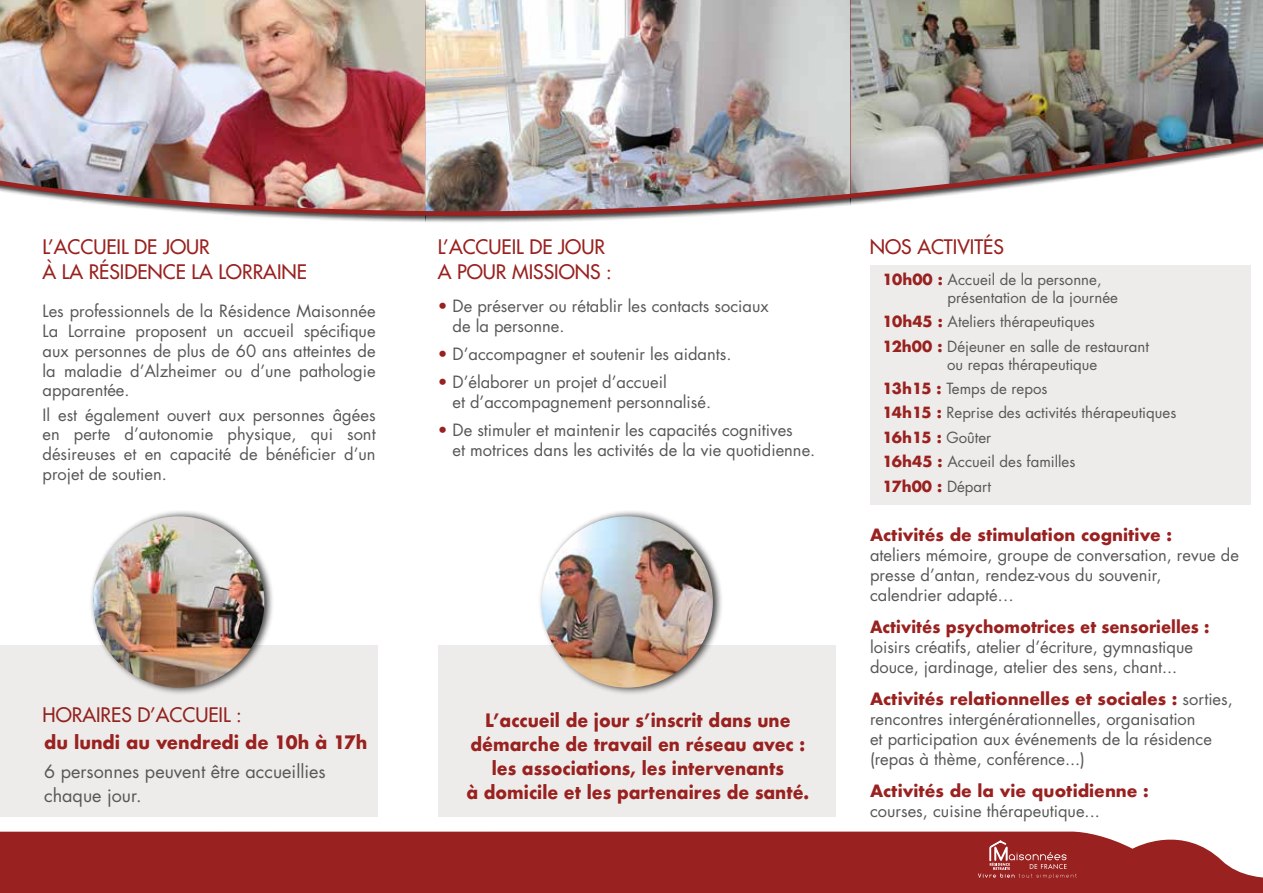
<style>
.page{position:relative;width:1263px;height:893px;background:#fff}
.page>*{position:absolute;margin:0;border:0;box-sizing:border-box;transform-origin:0 0}
.t1{font:19.5px/25.5px "Futura";color:#99211f}
.t2{font:700 18px/24px "Futura";color:#99211f;text-align:center;scale:.93 1}
.t3{font:18px/24px "Futura";color:#575756}
.t4{font:700 18px "Futura";color:#99211f}
.t5{font:16.5px/19.8px "Futura";color:#575756}
.t6{font:700 16.5px "Futura";color:#99211f}
.t7{font:700 16.5px "Futura";color:#99211f;scale:.95 1}
.t8{font:15px/24.3px "Futura";color:#575756}
.s1{color:#99211f}
.s2{font-weight:700;color:#99211f}
</style>
<div class="page">
<div style="left:870px;top:265px;width:380px;height:240px;background:#eeecea"></div>
<img style="left:0;top:0;width:425px;height:222px">
<img style="left:425px;top:0;width:425px;height:223px">
<img style="left:850px;top:0;width:413px;height:206px">
<div style="left:0;top:831px;width:1263px;height:62px;background:#99211f"></div>
<svg style="left:976px;top:841px;width:101px;height:38px;background:#a53b39"></svg>
<div style="left:0;top:646px;width:377px;height:171px;background:#eeecea"></div>
<div style="left:438px;top:646px;width:397px;height:171px;background:#eeecea"></div>
<div style="left:538px;top:510px;width:185px;height:185px;background:#000;opacity:.76"></div>
<img style="left:541px;top:516px;width:172px;height:172px;border-radius:86px">
<div style="left:89px;top:510px;width:186px;height:185px;background:#000;opacity:.76"></div>
<img style="left:93px;top:516px;width:171px;height:172px;border-radius:86px">
<p class="t1" style="left:43px;top:234px;width:266px">L’ACCUEIL DE JOUR<br>À LA RÉSIDENCE LA LORRAINE</p>
<p class="t1" style="left:870px;top:234px;width:136px">NOS ACTIVITÉS</p>
<p class="t1" style="left:438px;top:234px;width:176px">L’ACCUEIL DE JOUR<br>A POUR MISSIONS :</p>
<p class="t5" style="left:452px;top:296px;width:318px;text-indent:-15px"><span class="s1">•</span> De préserver ou rétablir les contacts sociaux de la personne.</p>
<p class="t5" style="left:438px;top:344px;width:295px"><span class="s1">•</span> D’accompagner et soutenir les aidants.</p>
<p class="t5" style="left:452px;top:372px;width:260px;text-indent:-15px"><span class="s1">•</span> D’élaborer un projet d’accueil<br>et d’accompagnement personnalisé.</p>
<p class="t5" style="left:452px;top:420px;width:364px;text-indent:-15px"><span class="s1">•</span> De stimuler et maintenir les capacités cognitives<br>et motrices dans les activités de la vie quotidienne.</p>
<p class="t8" style="left:947px;top:270px;width:172px;line-height:18px;text-indent:-65px"><span class="s2">10h00 :</span> Accueil de la personne, présentation de la journée</p>
<p class="t8" style="left:882px;top:309px;width:268px"><span class="s2">10h45 :</span> Ateliers thérapeutiques<br><span class="s2">12h00 :</span> Déjeuner en salle de restaurant</p>
<p class="t8" style="left:882px;top:352px;width:295px;text-indent:65px">ou repas thérapeutique<br><span class="s2">13h15 :</span> Temps de repos<br><span class="s2">14h15 :</span> Reprise des activités thérapeutiques<br><span class="s2">16h15 :</span> Goûter<br><span class="s2">16h45 :</span> Accueil des familles<br><span class="s2">17h00 :</span> Départ</p>
<p class="t6" style="left:870px;top:523px;width:303px">Activités de stimulation cognitive :</p>
<p class="t5" style="left:870px;top:545px;width:370px">ateliers mémoire, groupe de conversation, revue de presse d’antan, rendez-vous du souvenir,<br>calendrier adapté…</p>
<p class="t7" style="left:870px;top:615px;width:359px">Activités psychomotrices et sensorielles :</p>
<p class="t5" style="left:870px;top:637px;width:325px">loisirs créatifs, atelier d’écriture, gymnastique douce, jardinage, atelier des sens, chant...</p>
<p class="t5" style="left:870px;top:689px;width:364px"><span class="s2">Activités relationnelles et sociales :</span> sorties, rencontres intergénérationnelles, organisation<br>et participation aux événements de la résidence (repas à thème, conférence...)</p>
<p class="t6" style="left:870px;top:779px;width:280px">Activités de la vie quotidienne :</p>
<p class="t5" style="left:870px;top:801px;width:231px">courses, cuisine thérapeutique...</p>
<p class="t5" style="left:43px;top:301px;width:335px;text-align:justify">Les professionnels de la Résidence Maisonnée La Lorraine proposent un accueil spécifique aux personnes de plus de 60 ans atteintes de la maladie d’Alzheimer ou d’une pathologie apparentée.</p>
<p class="t5" style="left:43px;top:404px;width:335px;text-align:justify">Il est également ouvert aux personnes âgées en perte d’autonomie physique, qui sont désireuses et en capacité de bénéficier d’un projet de soutien.</p>
<p class="t1" style="left:43px;top:702px;width:201px">HORAIRES D’ACCUEIL :</p>
<p class="t4" style="left:44px;top:729px;width:325px">du lundi au vendredi de 10h à 17h</p>
<p class="t3" style="left:44px;top:759px;width:283px">6 personnes peuvent être accueillies chaque jour.</p>
<p class="t2" style="left:466px;top:708px;width:370px">L’accueil de jour s’inscrit dans une démarche de travail en réseau avec : les associations, les intervenants<br>à domicile et les partenaires de santé.</p>
</div>
